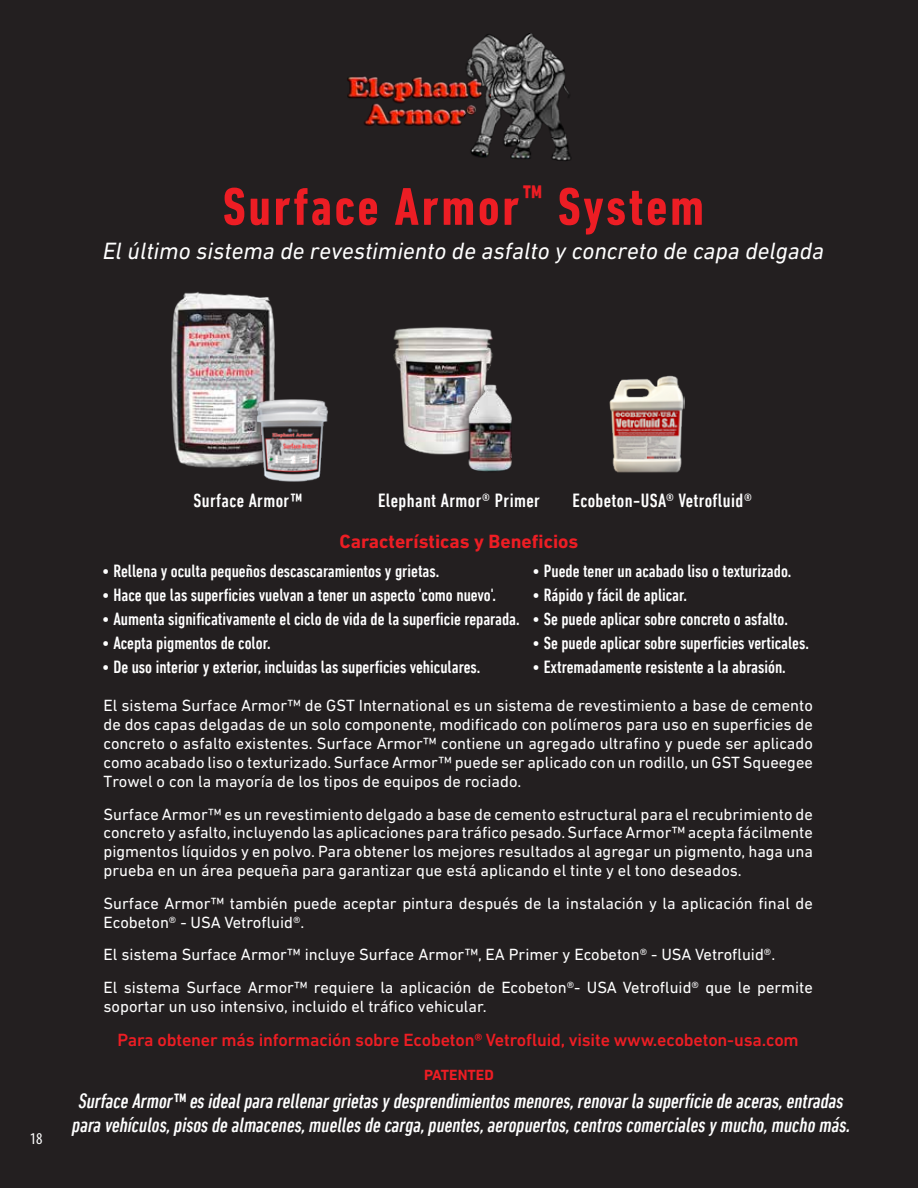
<style>
.page{position:relative;width:918px;height:1188px;background:#231f20}
.page>*{position:absolute;margin:0;border:0;box-sizing:border-box;transform-origin:0 0}
.t1{font:700 condensed 54px "DIN Next LT Pro";letter-spacing:.05em;color:#ed1d24}
.t2{font:italic 24px "DIN Next LT Pro";color:#fff}
.t3{font:italic 500 condensed 21px/24.2px "DIN Next LT Pro";color:#fff;text-align:center}
.t4{font:500 condensed 19.5px "DIN Next LT Pro";letter-spacing:.02em;color:#fff}
.t5{font:700 19.5px "DIN Next LT Pro";color:#ed1d24}
.t6{font:500 condensed 18px "DIN Next LT Pro";color:#fff}
.t7{font:500 18px "DIN Next LT Pro";letter-spacing:-.01em;color:#ed1d24}
.t8{font:16.5px/19px "DIN Next LT Pro";color:#fff;text-align:justify}
.t9{font:condensed 16.5px "Myriad Pro";color:#fff}
.t10{font:700 15px "DIN Next LT Pro";color:#ed1d24}
</style>
<div class="page">
<img style="left:467px;top:34px;width:104px;height:127px">
<img style="left:347px;top:64px;width:143px;height:64px">
<img style="left:171px;top:292px;width:104px;height:176px">
<img style="left:393px;top:327px;width:100px;height:128px">
<div style="left:244px;top:396px;width:88px;height:99px;background:#231f20"></div>
<img style="left:231px;top:399px;width:98px;height:83px">
<img style="left:454px;top:373px;width:58px;height:99px">
<img style="left:609px;top:375px;width:75px;height:98px">
<h1 class="t1" style="left:223px;top:176px;width:483px">Surface Armor<sup>™</sup> System</h1>
<h2 class="t2" style="left:103px;top:237px;width:723px">El último sistema de revestimiento de asfalto y concreto de capa delgada</h2>
<p class="t9" style="left:30px;top:1129px;width:14px">18</p>
<p class="t4" style="left:194px;top:490px;width:111px">Surface Armor™</p>
<p class="t4" style="left:378px;top:490px;width:163px">Elephant Armor® Primer</p>
<p class="t4" style="left:573px;top:490px;width:181px">Ecobeton-USA® Vetrofluid®</p>
<p class="t5" style="left:340px;top:530px;width:240px">Características y Beneficios</p>
<p class="t6" style="left:102px;top:561px;width:339px">• Rellena y oculta pequeños descascaramientos y grietas.</p>
<p class="t6" style="left:102px;top:585px;width:396px">• Hace que las superficies vuelvan a tener un aspecto 'como nuevo'.</p>
<p class="t6" style="left:102px;top:609px;width:419px">• Aumenta significativamente el ciclo de vida de la superficie reparada.</p>
<p class="t6" style="left:102px;top:633px;width:170px">• Acepta pigmentos de color.</p>
<p class="t6" style="left:102px;top:657px;width:380px">• De uso interior y exterior, incluidas las superficies vehiculares.</p>
<p class="t6" style="left:532px;top:561px;width:261px">• Puede tener un acabado liso o texturizado.</p>
<p class="t6" style="left:532px;top:585px;width:156px">• Rápido y fácil de aplicar.</p>
<p class="t6" style="left:532px;top:609px;width:257px">• Se puede aplicar sobre concreto o asfalto.</p>
<p class="t6" style="left:532px;top:633px;width:278px">• Se puede aplicar sobre superficies verticales.</p>
<p class="t6" style="left:532px;top:657px;width:255px">• Extremadamente resistente a la abrasión.</p>
<p class="t8" style="left:104px;top:696px;width:711px">El sistema Surface Armor™ de GST International es un sistema de revestimiento a base de cemento de dos capas delgadas de un solo componente, modificado con polímeros para uso en superficies de concreto o asfalto existentes. Surface Armor™ contiene un agregado ultrafino y puede ser aplicado como acabado liso o texturizado. Surface Armor™ puede ser aplicado con un rodillo, un GST Squeegee Trowel o con la mayoría de los tipos de equipos de rociado.</p>
<p class="t8" style="left:104px;top:804px;width:711px">Surface Armor™ es un revestimiento delgado a base de cemento estructural para el recubrimiento de concreto y asfalto, incluyendo las aplicaciones para tráfico pesado. Surface Armor™ acepta fácilmente pigmentos líquidos y en polvo. Para obtener los mejores resultados al agregar un pigmento, haga una prueba en un área pequeña para garantizar que está aplicando el tinte y el tono deseados.</p>
<p class="t8" style="left:104px;top:894px;width:711px">Surface Armor™ también puede aceptar pintura después de la instalación y la aplicación final de<br>Ecobeton® - USA Vetrofluid®.</p>
<p class="t8" style="left:104px;top:938px;width:711px;line-height:32.4px">El sistema Surface Armor™ incluye Surface Armor™, EA Primer y Ecobeton® - USA Vetrofluid®.<br>El sistema Surface Armor™ requiere la aplicación de Ecobeton®- USA Vetrofluid® que le permite</p>
<p class="t8" style="left:104px;top:996px;width:385px">soportar un uso intensivo, incluido el tráfico vehicular.</p>
<p class="t7" style="left:118px;top:1029px;width:683px">Para obtener más información sobre Ecobeton® Vetrofluid, visite www.ecobeton-usa.com</p>
<p class="t10" style="left:424px;top:1066px;width:71px">PATENTED</p>
<p class="t3" style="left:72px;top:1089px;width:780px">Surface Armor™ es ideal para rellenar grietas y desprendimientos menores, renovar la superficie de aceras, entradas para vehículos, pisos de almacenes, muelles de carga, puentes, aeropuertos, centros comerciales y mucho, mucho más.</p>
</div>
